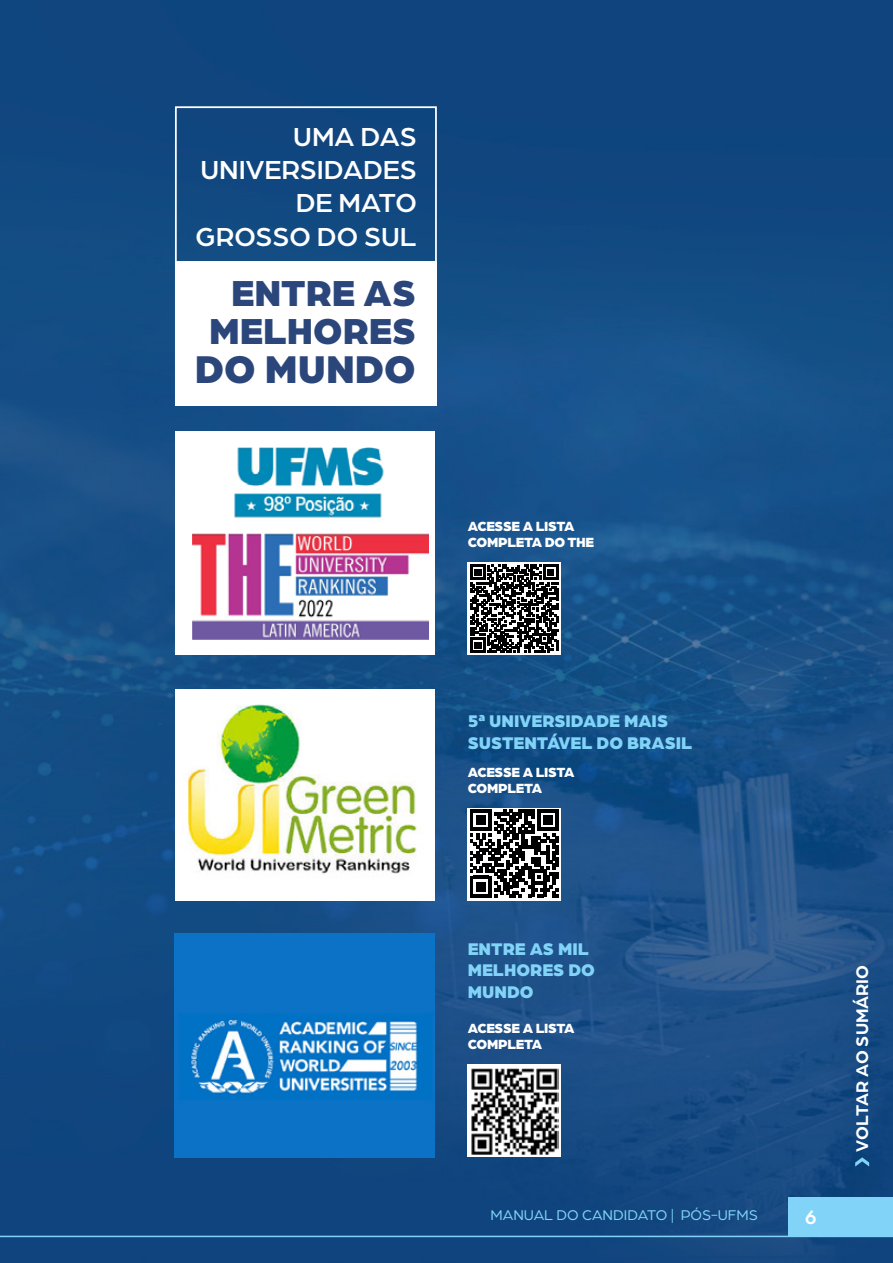
<style>
.page{position:relative;width:893px;height:1263px;background:#fff}
.page>*{position:absolute;margin:0;border:0;box-sizing:border-box;transform-origin:0 0}
.t1{font:900 41.25px "Arboria";color:#2b467a}
.t2{font:900 38.55px/38.2px "Arboria";color:#2b467a;text-align:center}
.t3{font:500 27.75px/33.3px "Arboria";color:#fff;text-align:right}
.t4{font:500 21px "Arboria";color:#fff}
.t5{font:900 18px/21.6px "Arboria";color:#81d4f7}
.t6{font:700 18px "Arboria";color:#fff}
.t7{font:15px "Arboria";color:#81d4f7}
.t8{font:900 14.25px/15.8px "Arboria";letter-spacing:-.02em;color:#fff}
</style>
<div class="page">
<img style="left:0;top:0;width:893px;height:1236px">
<div style="left:788px;top:1197px;width:105px;height:39px;background:#81d4f7"></div>
<svg style="left:855px;top:1157px;width:14px;height:9px"></svg>
<svg style="left:0;top:1236px;width:893px;height:27px;background:#164b83"></svg>
<div style="left:175px;top:261px;width:262px;height:144px;background:#fff"></div>
<div style="left:175px;top:106px;width:262px;height:299px;border:2px solid #fff"></div>
<div style="left:175px;top:431px;width:260px;height:224px;background:#fff"></div>
<img style="left:193px;top:448px;width:236px;height:192px">
<div style="left:468px;top:1064px;width:93px;height:93px;background:#fff"></div>
<svg style="left:468px;top:562px;width:93px;height:93px"></svg>
<svg style="left:470px;top:565px;width:88px;height:88px"></svg>
<img style="left:175px;top:689px;width:259px;height:212px">
<img style="left:175px;top:933px;width:259px;height:224px">
<svg style="left:468px;top:808px;width:93px;height:93px"></svg>
<svg style="left:470px;top:809px;width:88px;height:88px"></svg>
<img style="left:471px;top:1068px;width:87px;height:87px">
<h3 class="t3" style="left:196px;top:118px;width:223px">UMA DAS<br>UNIVERSIDADES<br>DE MATO<br>GROSSO DO SUL</h3>
<h2 class="t2" style="left:209px;top:271px;width:208px">ENTRE AS<br>MELHORES</h2>
<h1 class="t1" style="left:195px;top:339px;width:222px">DO MUNDO</h1>
<p class="t8" style="left:468px;top:517px;width:128px">ACESSE A LISTA<br>COMPLETA DO THE</p>
<p class="t5" style="left:468px;top:709px;width:226px">5ª UNIVERSIDADE MAIS<br>SUSTENTÁVEL DO BRASIL</p>
<p class="t8" style="left:468px;top:763px;width:108px">ACESSE A LISTA<br>COMPLETA</p>
<p class="t5" style="left:468px;top:936px;width:129px">ENTRE AS MIL<br>MELHORES DO<br>MUNDO</p>
<p class="t8" style="left:468px;top:1019px;width:108px">ACESSE A LISTA<br>COMPLETA</p>
<p class="t7" style="left:490px;top:1205px;width:269px">MANUAL DO CANDIDATO | PÓS-UFMS</p>
<h3 class="t4" style="left:805px;top:1203px;width:14px">6</h3>
<p class="t6" style="left:850px;top:1152px;width:188px;rotate:-90deg">VOLTAR AO SUMÁRIO</p>
</div>
